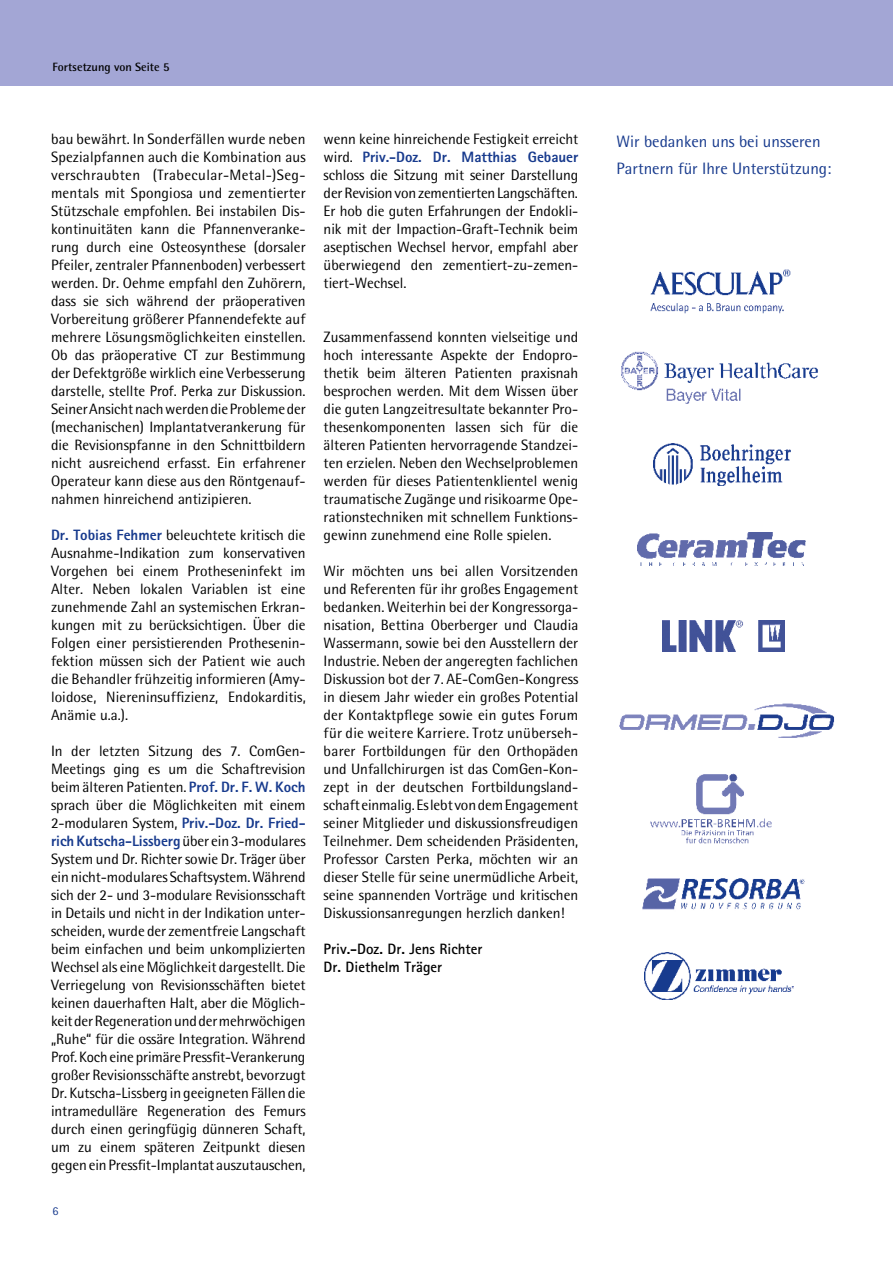
<style>
.page{position:relative;width:893px;height:1263px;background:#fff}
.page>*{position:absolute;margin:0;border:0;box-sizing:border-box;transform-origin:0 0}
.t1{font:16.5px/27px "Rotis Semi Sans";color:#173a8d}
.t2{font:15px/18px "Rotis Semi Sans";color:#000;text-align:justify}
.t3{font:700 15px/18px "Rotis Sans Serif";color:#000}
.t4{font:800 15px "Rotis Sans Serif";letter-spacing:-.005em;color:#173a8d}
.t5{font:700 12px "Rotis Semi Sans";color:#000}
.t6{font:12px "Rotis Sans Serif";color:#173a8d}
.s1{font-family:"Rotis Sans Serif"}
.s2{font-family:"Rotis Sans Serif";font-weight:800;color:#173a8d}
.s3{font-family:"Rotis Semi Sans";font-weight:400;color:#000}
</style>
<div class="page">
<div style="left:0;top:0;width:893px;height:85px;background:#a3a6d5"></div>
<img style="left:643px;top:878px;width:162px;height:32px">
<img style="left:638px;top:533px;width:168px;height:32px">
<img style="left:653px;top:443px;width:137px;height:42px">
<img style="left:619px;top:703px;width:215px;height:35px">
<img style="left:651px;top:269px;width:139px;height:44px">
<img style="left:621px;top:351px;width:197px;height:53px">
<img style="left:650px;top:773px;width:122px;height:71px">
<img style="left:663px;top:621px;width:121px;height:31px">
<img style="left:644px;top:953px;width:149px;height:47px">
<p class="t5" style="left:53px;top:59px;width:118px">Fortsetzung von Seite 5</p>
<p class="t2" style="left:51px;top:130px;width:256px">bau bewährt. In Sonderfällen wurde neben Spezialpfannen auch die Kombination aus verschraubten (Trabecular-Metal-)Seg&shy;mentals mit Spongiosa und zementierter Stützschale empfohlen. Bei instabilen Dis&shy;kontinuitäten kann die Pfannenveranke&shy;rung durch eine Osteosynthese (dorsaler Pfeiler, zentraler Pfannenboden) verbessert werden. Dr. Oehme empfahl den Zuhörern, dass sie sich während der präoperativen Vorbereitung größerer Pfannendefekte auf mehrere Lösungsmöglichkeiten einstellen.<br>Ob das präoperative CT zur Bestimmung der Defektgröße wirklich eine Verbesserung darstelle, stellte <span class="s1">Prof. Perka</span> zur Diskussion.<br>Seiner Ansicht nach werden die Probleme der (mechanischen) Implantatverankerung für die Revisionspfanne in den Schnittbildern nicht ausreichend erfasst. Ein erfahrener Operateur kann diese aus den Röntgenauf&shy;nahmen hinreichend antizipieren.</p>
<p class="t2" style="left:51px;top:526px;width:256px"><span class="s2">Dr. Tobias Fehmer</span> beleuchtete kritisch die Ausnahme-Indikation zum konservativen Vorgehen bei einem Protheseninfekt im Alter. Neben lokalen Variablen ist eine zunehmende Zahl an systemischen Erkran&shy;kungen mit zu berücksichtigen. Über die Folgen einer persistierenden Prothesenin&shy;fektion müssen sich der Patient wie auch die Behandler frühzeitig informieren (Amy&shy;loidose, Niereninsuffizienz, Endokarditis, Anämie u.a.).</p>
<p class="t2" style="left:51px;top:742px;width:256px">In der letzten Sitzung des 7. ComGen-Meetings ging es um die Schaftrevision beim älteren Patienten. <span class="s2">Prof. Dr. F. W. Koch </span>sprach über die Möglichkeiten mit einem</p>
<p class="t2" style="left:51px;top:814px;width:256px">2-modularen System, <span class="s2">Priv.-Doz. Dr. Fried&shy;rich Kutscha-Lissberg</span> über ein 3-modulares System und <span class="s1">Dr. Richter</span> sowie <span class="s1">Dr. Träger</span> über</p>
<p class="t2" style="left:51px;top:868px;width:256px">ein nicht-modulares Schaftsystem. Während sich der 2- und 3-modulare Revisionsschaft in Details und nicht in der Indikation unter&shy;scheiden, wurde der zementfreie Langschaft beim einfachen und beim unkomplizierten Wechsel als eine Möglichkeit dargestellt. Die Verriegelung von Revisionsschäften bietet keinen dauerhaften Halt, aber die Möglich&shy;keit der Regeneration und der mehrwöchigen „Ruhe“ für die ossäre Integration. Während <span class="s1">Prof. Koch</span> eine primäre Pressfit-Verankerung großer Revisionsschäfte anstrebt, bevorzugt <span class="s1">Dr. Kutscha-Lissberg</span> in geeigneten Fällen die intramedulläre Regeneration des Femurs durch einen geringfügig dünneren Schaft, um zu einem späteren Zeitpunkt diesen gegen ein Pressfit-Implantat auszutauschen,</p>
<p class="t6" style="left:53px;top:1204px;width:7px">6</p>
<p class="t2" style="left:324px;top:130px;width:256px">wenn keine hinreichende Festigkeit erreicht</p>
<p class="t4" style="left:324px;top:147px;width:256px"><span class="s3">wird.</span> Priv.-Doz. Dr. Matthias Gebauer</p>
<p class="t2" style="left:324px;top:166px;width:256px">schloss die Sitzung mit seiner Darstellung der Revision von zementierten Langschäften.<br>Er hob die guten Erfahrungen der Endokli&shy;nik mit der Impaction-Graft-Technik beim aseptischen Wechsel hervor, empfahl aber überwiegend den zementiert-zu-zemen&shy;tiert-Wechsel.</p>
<p class="t2" style="left:324px;top:328px;width:256px">Zusammenfassend konnten vielseitige und hoch interessante Aspekte der Endopro&shy;thetik beim älteren Patienten praxisnah besprochen werden. Mit dem Wissen über die guten Langzeitresultate bekannter Pro&shy;thesenkomponenten lassen sich für die älteren Patienten hervorragende Standzei&shy;ten erzielen. Neben den Wechselproblemen werden für dieses Patientenklientel wenig traumatische Zugänge und risikoarme Ope&shy;rationstechniken mit schnellem Funktions&shy;gewinn zunehmend eine Rolle spielen.</p>
<p class="t2" style="left:324px;top:562px;width:256px">Wir möchten uns bei allen Vorsitzenden und Referenten für ihr großes Engagement bedanken. Weiterhin bei der Kongressorga&shy;nisation, Bettina Oberberger und Claudia Wassermann, sowie bei den Ausstellern der Industrie. Neben der angeregten fachlichen Diskussion bot der 7. AE-ComGen-Kongress in diesem Jahr wieder ein großes Potential der Kontaktpflege sowie ein gutes Forum für die weitere Karriere. Trotz unüberseh&shy;barer Fortbildungen für den Orthopäden und Unfallchirurgen ist das ComGen-Kon&shy;zept in der deutschen Fortbildungsland&shy;schaft einmalig. Es lebt von dem Engagement seiner Mitglieder und diskussionsfreudigen Teilnehmer. Dem scheidenden Präsidenten, Professor Carsten Perka, möchten wir an dieser Stelle für seine unermüdliche Arbeit, seine spannenden Vorträge und kritischen Diskussionsanregungen herzlich danken!</p>
<p class="t3" style="left:324px;top:940px;width:160px">Priv.-Doz. Dr. Jens Richter<br>Dr. Diethelm Träger</p>
<p class="t1" style="left:617px;top:128px;width:216px">Wir bedanken uns bei unsseren<br>Partnern für Ihre Unterstützung:</p>
</div>
